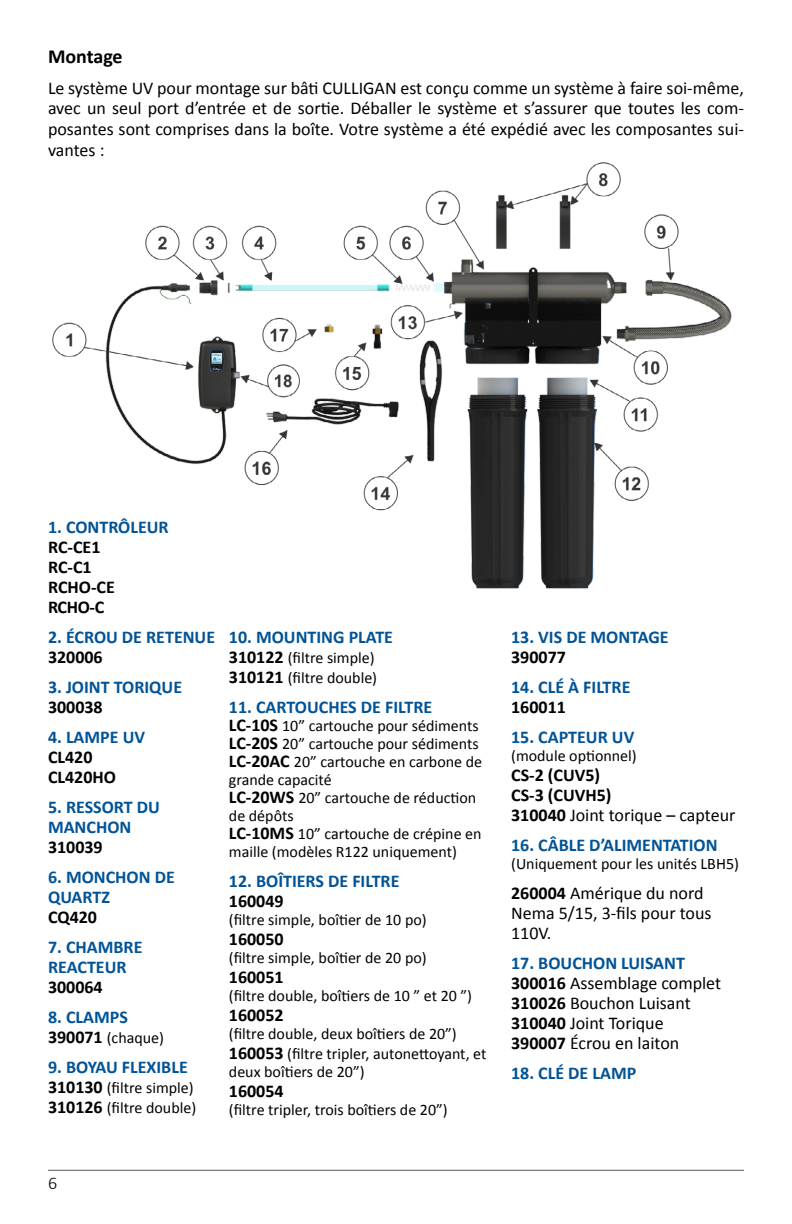
<style>
.page{position:relative;width:792px;height:1224px;background:#fff}
.page>*{position:absolute;margin:0;border:0;box-sizing:border-box;transform-origin:0 0}
.Heading_1{font:700 20px "Calibri";letter-spacing:-.005em;color:#000}
.t1{font:18px/20px "Calibri";color:#000}
.t2{font:700 18px/20px "Calibri";color:#005397}
.t3{font:700 18px/20px "Calibri";color:#000}
.t4{font:300 18px "Calibri";color:#000}
.t5{font:16px/18px "Calibri";color:#000}
.s1{color:#005397}
.s2{color:#000}
.s3{font-weight:700;font-size:18px}
.s4{font-weight:400}
.s5{font-weight:700}
.s6{font-weight:700;color:#005397}
</style>
<div class="page">
<hr style="left:48px;top:1170px;width:696px;height:1px;background:#58595b">
<img style="left:53px;top:162px;width:679px;height:427px">
<p class="Heading_1" style="left:48px;top:42px;width:76px">Montage</p>
<p class="t1" style="left:48px;top:77px;width:698px;line-height:20.8px;text-align:justify">Le système UV pour montage sur bâti CULLIGAN est conçu comme un système à faire soi-même, avec un seul port d’entrée et de sortie. Déballer le système et s’assurer que toutes les com&shy;posantes sont comprises dans la boîte. Votre système a été expédié avec les composantes sui&shy;vantes :</p>
<p class="t3" style="left:48px;top:516px;width:122px"><span class="s1">1. CONTRÔLEUR<br></span>RC-CE1<br>RC-C1<br>RCHO-CE<br>RCHO-C</p>
<p class="t2" style="left:48px;top:626px;width:169px">2. ÉCROU DE RETENUE<br><span class="s2">320006</span></p>
<p class="t2" style="left:48px;top:676px;width:136px">3. JOINT TORIQUE<br><span class="s2">300038</span></p>
<p class="t3" style="left:48px;top:726px;width:99px"><span class="s1">4. LAMPE UV<br></span>CL420<br>CL420HO</p>
<p class="t2" style="left:48px;top:796px;width:113px">5. RESSORT DU<br>MANCHON<br><span class="s2">310039</span></p>
<p class="t2" style="left:48px;top:866px;width:128px">6. MONCHON DE<br>QUARTZ<br><span class="s2">CQ420</span></p>
<p class="t2" style="left:48px;top:936px;width:96px">7. CHAMBRE<br>REACTEUR<br><span class="s2">300064</span></p>
<p class="t2" style="left:48px;top:1006px;width:81px">8. CLAMPS</p>
<p class="t5" style="left:48px;top:1028px;width:118px"><span class="s3">390071</span> (chaque)</p>
<p class="t2" style="left:48px;top:1056px;width:141px">9. BOYAU FLEXIBLE</p>
<p class="t5" style="left:48px;top:1077px;width:150px;line-height:20px"><span class="s3">310130</span> (filtre simple)<br><span class="s3">310126</span> (filtre double)</p>
<p class="t2" style="left:229px;top:626px;width:166px">10. MOUNTING PLATE</p>
<p class="t5" style="left:229px;top:647px;width:150px;line-height:20px"><span class="s3">310122</span> (filtre simple)<br><span class="s3">310121</span> (filtre double)</p>
<p class="t2" style="left:229px;top:696px;width:205px">11. CARTOUCHES DE FILTRE</p>
<p class="t5" style="left:229px;top:716px;width:255px"><span class="s3">LC-10S</span> 10” cartouche pour sédiments<br><span class="s3">LC-20S</span> 20” cartouche pour sédiments<br><span class="s3">LC-20AC</span> 20” cartouche en carbone de grande capacité<br><span class="s3">LC-20WS</span> 20” cartouche de réduction de dépôts<br><span class="s3">LC-10MS</span> 10” cartouche de crépine en maille (modèles R122 uniquement)</p>
<p class="t2" style="left:229px;top:870px;width:172px">12. BOÎTIERS DE FILTRE<br><span class="s2">160049</span></p>
<p class="t5" style="left:229px;top:910px;width:199px">(filtre simple, boîtier de 10 po)</p>
<p class="t3" style="left:229px;top:928px;width:56px">160050</p>
<p class="t5" style="left:229px;top:948px;width:199px">(filtre simple, boîtier de 20 po)</p>
<p class="t3" style="left:229px;top:966px;width:56px">160051</p>
<p class="t5" style="left:229px;top:986px;width:245px">(filtre double, boîtiers de 10 ” et 20 ”)</p>
<p class="t3" style="left:229px;top:1004px;width:56px">160052</p>
<p class="t5" style="left:229px;top:1023px;width:259px;line-height:20px">(filtre double, deux boîtiers de 20”)<br><span class="s3">160053</span> (filtre tripler, autonettoyant, et</p>
<p class="t5" style="left:229px;top:1062px;width:137px">deux boîtiers de 20”)</p>
<p class="t3" style="left:229px;top:1080px;width:56px">160054</p>
<p class="t5" style="left:229px;top:1100px;width:220px">(filtre tripler, trois boîtiers de 20”)</p>
<p class="t4" style="left:48px;top:1172px;width:11px">6</p>
<p class="t2" style="left:511px;top:626px;width:159px">13. VIS DE MONTAGE<br><span class="s2">390077</span></p>
<p class="t2" style="left:511px;top:676px;width:121px">14. CLÉ À FILTRE<br><span class="s2">160011</span></p>
<p class="t2" style="left:511px;top:726px;width:125px">15. CAPTEUR UV</p>
<p class="t5" style="left:511px;top:746px;width:127px">(module optionnel)</p>
<p class="t3" style="left:511px;top:764px;width:226px">CS-2 (CUV5)<br>CS-3 (CUVH5)<br>310040 <span class="s4">Joint torique – capteur</span></p>
<p class="t2" style="left:511px;top:834px;width:208px">16. CÂBLE D’ALIMENTATION</p>
<p class="t5" style="left:511px;top:854px;width:229px">(Uniquement pour les unités LBH5)</p>
<p class="t1" style="left:511px;top:883px;width:202px"><span class="s5">260004</span> Amérique du nord<br>Nema 5/15, 3-fils pour tous<br>110V.</p>
<p class="t1" style="left:511px;top:953px;width:212px"><span class="s6">17. BOUCHON LUISANT<br></span><span class="s5">300016</span> Assemblage complet<br><span class="s5">310026</span> Bouchon Luisant<br><span class="s5">310040</span> Joint Torique<br><span class="s5">390007</span> Écrou en laiton</p>
<p class="t2" style="left:511px;top:1062px;width:127px">18. CLÉ DE LAMP</p>
</div>
